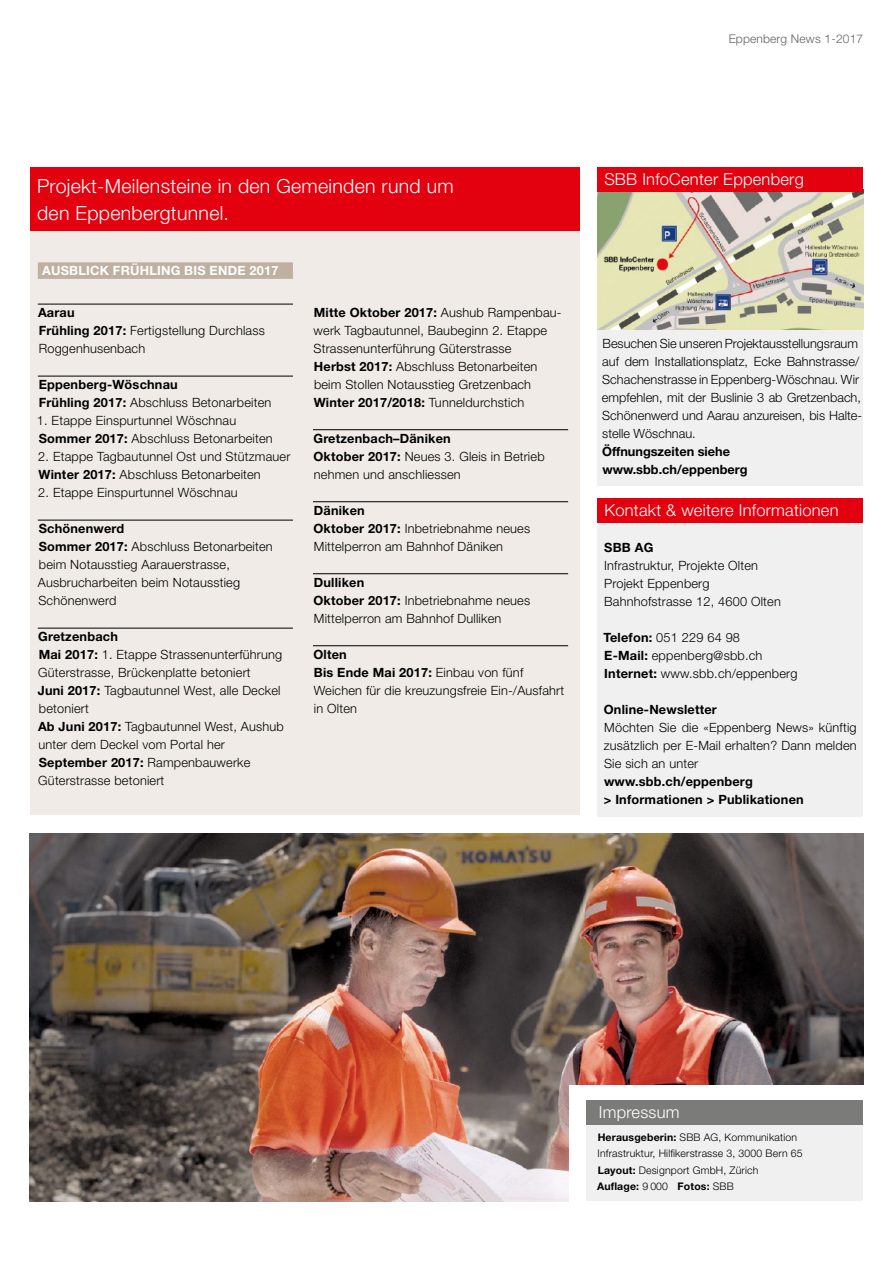
<style>
.page{position:relative;width:893px;height:1263px;background:#fff}
.page>*{position:absolute;margin:0;border:0;box-sizing:border-box;transform-origin:0 0}
.t1{font:300 19.5px/27px "Helvetica Neue LT";letter-spacing:.015em;color:#fff}
.t2{font:300 16.5px "Helvetica Neue LT";letter-spacing:.015em;color:#fff}
.t3{font:300 12.75px/18px "Helvetica Neue LT";letter-spacing:.015em;color:#000}
.t4{font:700 12.75px "Helvetica Neue LT";letter-spacing:.015em;color:#000}
.t5{font:700 12.75px "Helvetica Neue LT";letter-spacing:.015em;color:#fff}
.t6{font:300 12px "Helvetica Neue LT";letter-spacing:.015em;color:#636362}
.t7{font:300 10.5px/16.5px "Helvetica Neue LT";letter-spacing:.015em;color:#000}
.t8{font:700 10.5px "Helvetica Neue LT";letter-spacing:.015em;color:#000}
.s1{font-weight:700}
.s2{font-weight:300}
</style>
<div class="page">
<img style="left:30px;top:833px;width:833px;height:368px">
<div style="left:569px;top:1085px;width:298px;height:120px;background:#fff"></div>
<div style="left:597px;top:523px;width:266px;height:294px;background:#f0f0f0"></div>
<div style="left:597px;top:498px;width:266px;height:25px;background:#e3000f"></div>
<div style="left:30px;top:220px;width:549px;height:595px;background:#f0ebe6"></div>
<div style="left:30px;top:167px;width:549px;height:64px;background:#e3000f"></div>
<div style="left:38px;top:262px;width:255px;height:17px;background:#bfb0a1"></div>
<hr style="left:38px;top:304px;width:255px;height:1px;background:#000">
<hr style="left:38px;top:376px;width:255px;height:1px;background:#000">
<hr style="left:38px;top:520px;width:255px;height:1px;background:#000">
<hr style="left:38px;top:628px;width:255px;height:1px;background:#000">
<div style="left:586px;top:1112px;width:277px;height:89px;background:#f0f0f0"></div>
<div style="left:586px;top:1100px;width:277px;height:25px;background:#7b7b7a"></div>
<div style="left:597px;top:330px;width:266px;height:156px;background:#f0f0f0"></div>
<img style="left:598px;top:192px;width:265px;height:138px">
<div style="left:597px;top:167px;width:266px;height:25px;background:#e3000f"></div>
<hr style="left:313px;top:429px;width:255px;height:1px;background:#000">
<hr style="left:313px;top:501px;width:255px;height:1px;background:#000">
<hr style="left:313px;top:573px;width:255px;height:1px;background:#000">
<hr style="left:313px;top:645px;width:255px;height:1px;background:#000">
<p class="t6" style="left:729px;top:32px;width:136px">Eppenberg News 1-2017</p>
<h2 class="t1" style="left:37px;top:172px;width:418px">Projekt-Meilensteine in den Gemeinden rund um den Eppenbergtunnel.</h2>
<p class="t5" style="left:42px;top:263px;width:238px">AUSBLICK FRÜHLING BIS ENDE 2017</p>
<h3 class="t4" style="left:38px;top:305px;width:38px">Aarau</h3>
<p class="t3" style="left:39px;top:321px;width:228px"><span class="s1">Frühling 2017:</span> Fertigstellung Durchlass</p>
<p class="t3" style="left:39px;top:339px;width:108px">Roggenhusenbach</p>
<h3 class="t4" style="left:39px;top:377px;width:141px">Eppenberg-Wöschnau</h3>
<p class="t3" style="left:39px;top:393px;width:234px"><span class="s1">Frühling 2017:</span> Abschluss Betonarbeiten</p>
<p class="t3" style="left:37px;top:411px;width:201px">1. Etappe Einspurtunnel Wöschnau</p>
<p class="t3" style="left:39px;top:429px;width:236px"><span class="s1">Sommer 2017:</span> Abschluss Betonarbeiten</p>
<p class="t3" style="left:38px;top:447px;width:254px">2. Etappe Tagbautunnel Ost und Stützmauer</p>
<p class="t3" style="left:39px;top:465px;width:224px"><span class="s1">Winter 2017:</span> Abschluss Betonarbeiten</p>
<p class="t3" style="left:38px;top:483px;width:201px">2. Etappe Einspurtunnel Wöschnau</p>
<h3 class="t4" style="left:39px;top:521px;width:87px">Schönenwerd</h3>
<p class="t3" style="left:39px;top:537px;width:236px"><span class="s1">Sommer 2017:</span> Abschluss Betonarbeiten</p>
<p class="t3" style="left:38px;top:555px;width:204px">beim Notausstieg Aarauerstrasse,<br>Ausbrucharbeiten beim Notausstieg<br>Schönenwerd</p>
<h3 class="t4" style="left:38px;top:629px;width:81px">Gretzenbach</h3>
<p class="t3" style="left:38px;top:645px;width:246px"><span class="s1">Mai 2017:</span> 1. Etappe Strassenunterführung<br>Güterstrasse, Brückenplatte betoniert</p>
<p class="t3" style="left:38px;top:681px;width:244px"><span class="s1">Juni 2017:</span> Tagbautunnel West, alle Deckel betoniert</p>
<p class="t3" style="left:38px;top:717px;width:247px"><span class="s1">Ab Juni 2017:</span> Tagbautunnel West, Aushub unter dem Deckel vom Portal her</p>
<p class="t3" style="left:38px;top:753px;width:214px"><span class="s1">September 2017:</span> Rampenbauwerke<br>Güterstrasse betoniert</p>
<p class="t3" style="left:314px;top:303px;width:250px"><span class="s1">Mitte Oktober 2017:</span> Aushub Rampenbau&shy;werk Tagbautunnel, Baubeginn 2. Etappe<br>Strassenunterführung Güterstrasse</p>
<p class="t3" style="left:314px;top:357px;width:225px"><span class="s1">Herbst 2017:</span> Abschluss Betonarbeiten beim Stollen Notausstieg Gretzenbach</p>
<p class="t4" style="left:314px;top:394px;width:212px">Winter 2017/2018: <span class="s2">Tunneldurchstich</span></p>
<h3 class="t4" style="left:313px;top:430px;width:139px">Gretzenbach–Däniken</h3>
<p class="t3" style="left:313px;top:447px;width:233px"><span class="s1">Oktober 2017:</span> Neues 3. Gleis in Betrieb</p>
<p class="t3" style="left:314px;top:465px;width:148px">nehmen und anschliessen</p>
<h3 class="t4" style="left:314px;top:502px;width:52px">Däniken</h3>
<p class="t3" style="left:313px;top:519px;width:218px"><span class="s1">Oktober 2017:</span> Inbetriebnahme neues</p>
<p class="t3" style="left:314px;top:537px;width:191px">Mittelperron am Bahnhof Däniken</p>
<h3 class="t4" style="left:314px;top:574px;width:52px">Dulliken</h3>
<p class="t3" style="left:313px;top:591px;width:218px"><span class="s1">Oktober 2017:</span> Inbetriebnahme neues</p>
<p class="t3" style="left:314px;top:609px;width:189px">Mittelperron am Bahnhof Dulliken</p>
<h3 class="t4" style="left:313px;top:646px;width:35px">Olten</h3>
<p class="t4" style="left:314px;top:664px;width:211px">Bis Ende Mai 2017: <span class="s2">Einbau von fünf</span></p>
<p class="t3" style="left:314px;top:681px;width:252px">Weichen für die kreuzungsfreie Ein-/Ausfahrt in Olten</p>
<h2 class="t2" style="left:604px;top:169px;width:201px">SBB InfoCenter Eppenberg</h2>
<p class="t3" style="left:602px;top:334px;width:262px">Besuchen Sie unseren Projektausstellungsraum auf dem Installationsplatz, Ecke Bahnstrasse/ Schachenstrasse in Eppenberg-Wöschnau. Wir empfehlen, mit der Buslinie 3 ab Gretzenbach, Schönenwerd und Aarau anzureisen, bis Halte&shy;stelle Wöschnau.</p>
<p class="t4" style="left:602px;top:443px;width:129px">Öffnungszeiten siehe</p>
<p class="t4" style="left:602px;top:461px;width:147px">www.sbb.ch/eppenberg</p>
<h2 class="t2" style="left:604px;top:500px;width:236px">Kontakt &amp; weitere Informationen</h2>
<h3 class="t4" style="left:604px;top:540px;width:51px">SBB AG</h3>
<p class="t3" style="left:604px;top:556px;width:178px">Infrastruktur, Projekte Olten<br>Projekt Eppenberg<br>Bahnhofstrasse 12, 4600 Olten</p>
<p class="t3" style="left:603px;top:628px;width:138px"><span class="s1">Telefon:</span> 051 229 64 98</p>
<p class="t3" style="left:604px;top:647px;width:160px"><span class="s1">E-Mail:</span> eppenberg@sbb.ch</p>
<p class="t3" style="left:604px;top:665px;width:195px"><span class="s1">Internet:</span> www.sbb.ch/eppenberg</p>
<h3 class="t4" style="left:604px;top:702px;width:115px">Online-Newsletter</h3>
<p class="t3" style="left:604px;top:719px;width:254px;text-align:justify">Möchten Sie die «Eppenberg News» künftig zusätzlich per E-Mail erhalten? Dann melden Sie sich an unter</p>
<p class="t4" style="left:604px;top:774px;width:150px">www.sbb.ch/eppenberg</p>
<p class="t4" style="left:604px;top:792px;width:201px">&gt; Informationen &gt; Publikationen</p>
<h2 class="t2" style="left:599px;top:1102px;width:82px">Impressum</h2>
<p class="t7" style="left:598px;top:1129px;width:207px"><span class="s1">Herausgeberin:</span> SBB AG, Kommunikation<br>Infrastruktur, Hilfikerstrasse 3, 3000 Bern 65</p>
<p class="t7" style="left:598px;top:1162px;width:162px"><span class="s1">Layout:</span> Designport GmbH, Zürich</p>
<p class="t8" style="left:597px;top:1180px;width:73px">Auflage: <span class="s2">9 000</span></p>
<p class="t8" style="left:677px;top:1180px;width:58px">Fotos: <span class="s2">SBB</span></p>
</div>
